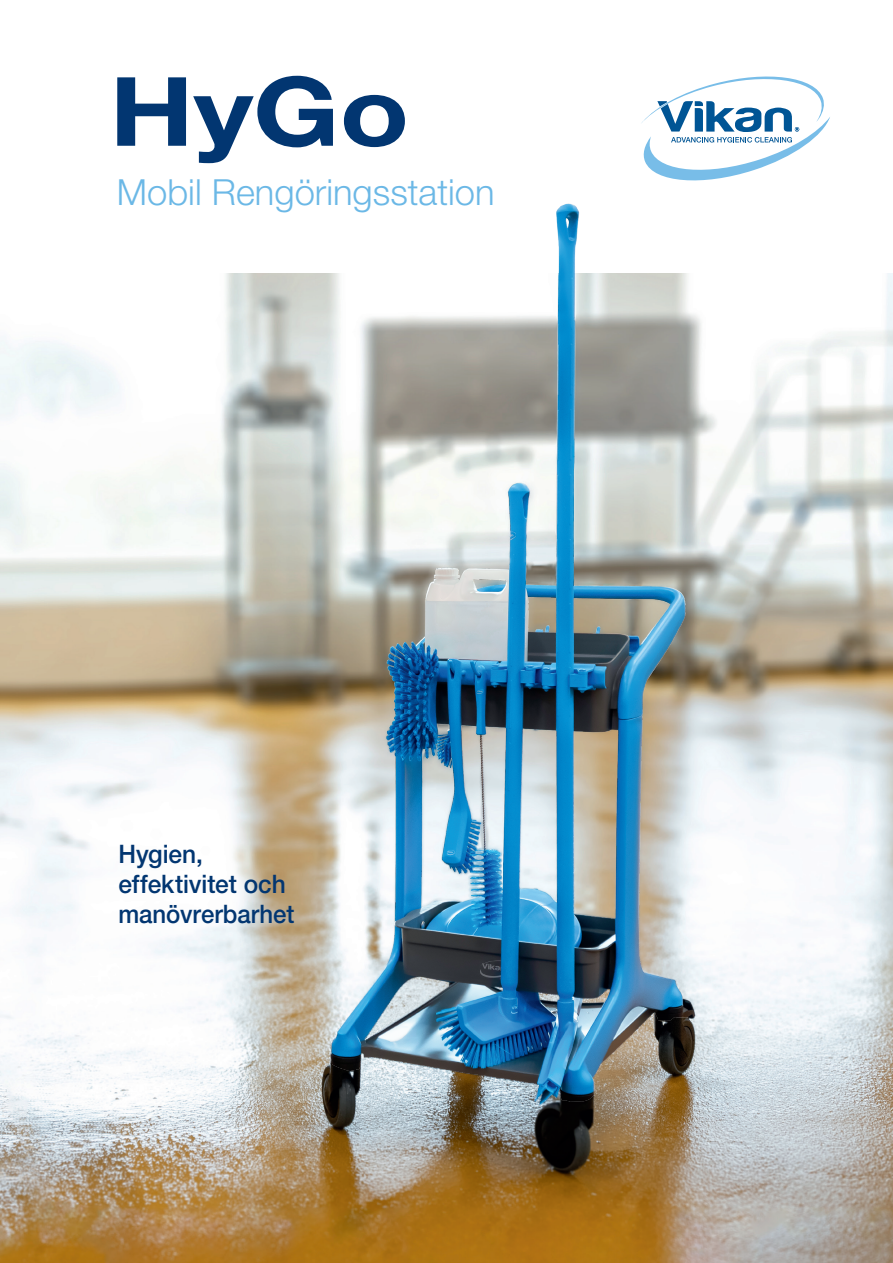
<style>
.page{position:relative;width:893px;height:1263px;background:#fff}
.page>*{position:absolute;margin:0;border:0;box-sizing:border-box;transform-origin:0 0}
.t1{font:700 95.7px "Helvetica Neue LT Std";color:#023671;scale:1.19 1}
.t2{font:300 36px "Helvetica Neue LT Std";color:#6bb8e6}
.t3{font:500 25.5px/30px "Helvetica Neue LT Std";color:#023671;scale:.96 1}
</style>
<div class="page">
<svg style="left:641px;top:77px;width:189px;height:103px"></svg>
<img style="left:0;top:203px;width:893px;height:1060px">
<h1 class="t1" style="left:109px;top:52px;width:253px">HyGo</h1>
<h2 class="t2" style="left:117px;top:170px;width:379px">Mobil Rengöringsstation</h2>
<p class="t3" style="left:118px;top:838px;width:185px">Hygien, effektivitet och manövrerbarhet</p>
</div>
